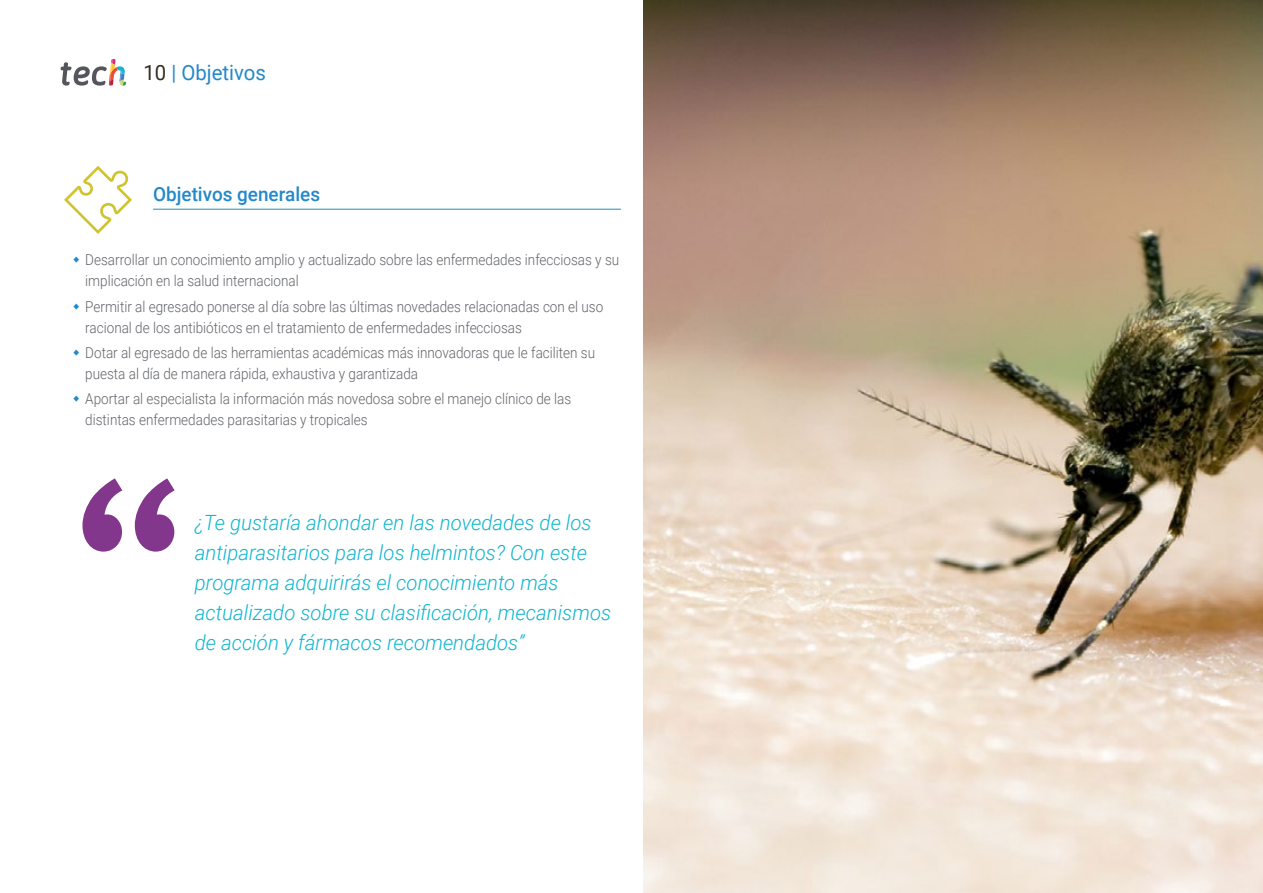
<style>
.page{position:relative;width:1263px;height:893px;background:#fff}
.page>*{position:absolute;margin:0;border:0;box-sizing:border-box;transform-origin:0 0}
.t1{font:italic 300 21px/30px "Roboto";color:#0fb6cf}
.t2{font:21px "Roboto";color:#2488c9}
.t3{font:500 19.5px "Roboto";color:#2488c9}
.t4{font:300 15px/21px "Roboto";color:#61646a;scale:.9 1}
.s1{color:#312e20}
</style>
<div class="page">
<hr style="left:153px;top:209px;width:468px;height:1px;background:#2488c9">
<svg style="left:64px;top:166px;width:68px;height:68px"></svg>
<img style="left:643px;top:0;width:620px;height:893px">
<svg style="left:61px;top:59px;width:65px;height:27px"></svg>
<svg style="left:82px;top:478px;width:93px;height:74px"></svg>
<h1 class="t2" style="left:144px;top:57px;width:124px"><span class="s1">10</span> | Objetivos</h1>
<h2 class="t3" style="left:153px;top:180px;width:169px">Objetivos generales</h2>
<p class="t4" style="left:85px;top:249px;width:595px">Desarrollar un conocimiento amplio y actualizado sobre las enfermedades infecciosas y su implicación en la salud internacional</p>
<p class="t4" style="left:85px;top:295px;width:577px">Permitir al egresado ponerse al día sobre las últimas novedades relacionadas con el uso racional de los antibióticos en el tratamiento de enfermedades infecciosas</p>
<p class="t4" style="left:85px;top:341px;width:568px">Dotar al egresado de las herramientas académicas más innovadoras que le faciliten su puesta al día de manera rápida, exhaustiva y garantizada</p>
<p class="t4" style="left:85px;top:388px;width:541px">Aportar al especialista la información más novedosa sobre el manejo clínico de las distintas enfermedades parasitarias y tropicales</p>
<h1 class="t1" style="left:195px;top:507px;width:418px">¿Te gustaría ahondar en las novedades de los antiparasitarios para los helmintos? Con este programa adquirirás el conocimiento más actualizado sobre su clasificación, mecanismos de acción y fármacos recomendados”</h1>
</div>
